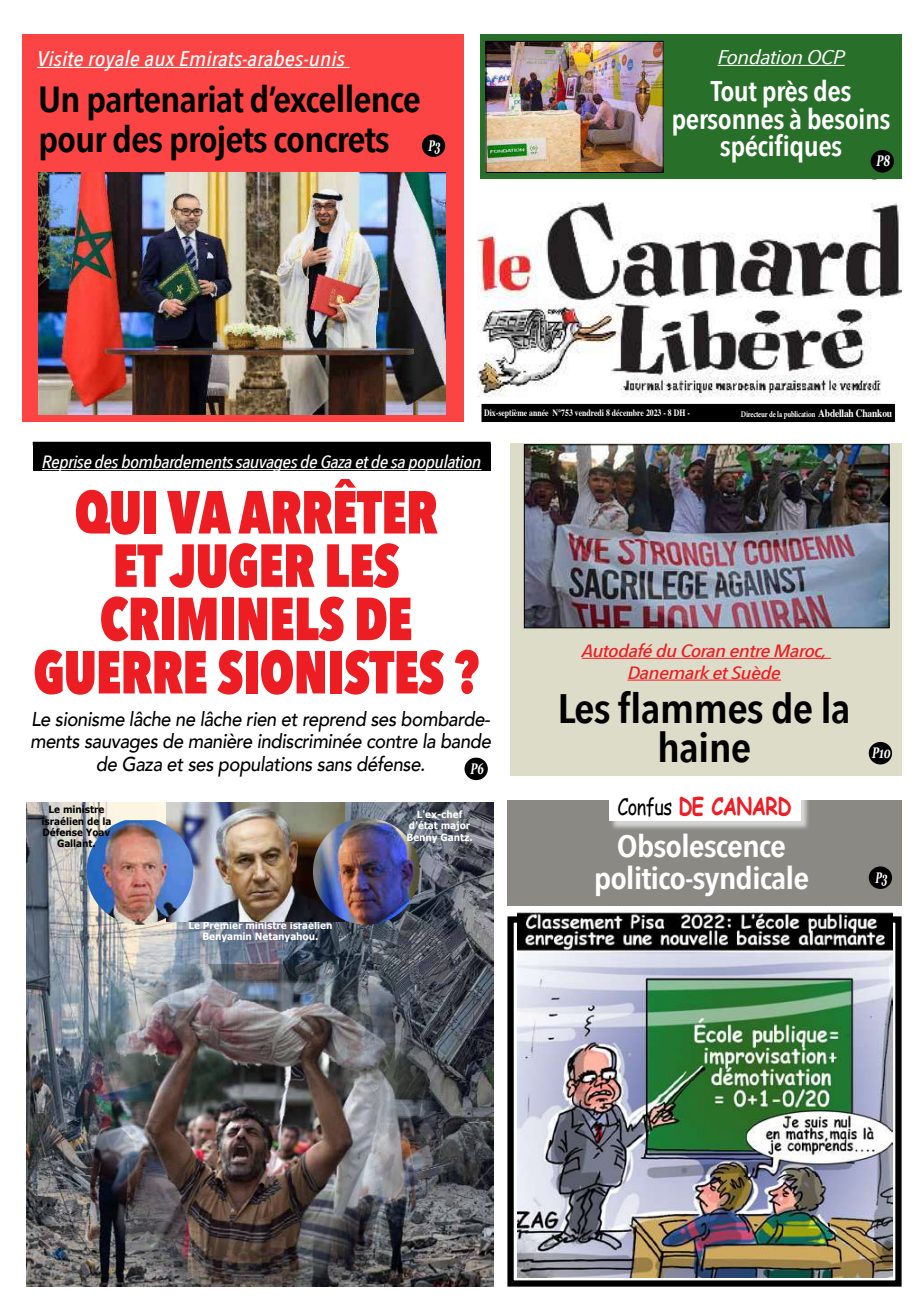
<style>
.page{position:relative;width:922px;height:1312px;background:#fff}
.page>*{position:absolute;margin:0;border:0;box-sizing:border-box;transform-origin:0 0}
.t1{font:800 60px/53.2px "Avenir Next Condensed";letter-spacing:-.01em;color:#ed1d24;text-align:center;scale:.9 1}
.t2{font:600 41px/39.1px "Avenir Next Condensed";letter-spacing:-.02em;color:#000;text-align:center;scale:1.11 1}
.t3{font:600 36.25px/40px "Avenir Next Condensed";letter-spacing:-.03em;color:#000;scale:1.12 1}
.t4{font:600 30.88px/32.2px "Avenir Next Condensed";letter-spacing:-.03em;color:#fff;text-align:center;scale:1.15 1}
.t5{font:600 28.38px/27.5px "Avenir Next Condensed";letter-spacing:-.02em;color:#fff;text-align:center;scale:1.06 1}
.t6{font:700 24px "Comic Sans MS";letter-spacing:-.03em;color:#ed1d24;scale:.81 1}
.t7{font:italic 500 21.25px "Avenir Next Condensed";color:#fff;scale:1.12 1}
.t8{font:italic 500 20px/22.5px "Avenir";letter-spacing:-.02em;color:#000;text-align:center;scale:.92 1}
.t9{font:italic 19.62px "Avenir Next Condensed";letter-spacing:-.03em;color:#fff;scale:1.35 1}
.t10{font:italic 500 17.75px "Avenir Next Condensed";letter-spacing:-.03em;color:#fff;scale:1.13 1}
.t11{font:italic 500 17.75px/21.8px "Avenir Next Condensed";letter-spacing:-.03em;color:#ed1d24;text-align:center;scale:1.33 1}
.t12{font:italic 700 15.25px "Georgia";color:#fff;scale:.64 1}
.t13{font:italic 700 15.25px "Georgia";color:#fff;scale:.59 1}
.t14{font:700 12px "Adobe Arabic";letter-spacing:-.02em;color:#fff;scale:.79 1}
.t15{font:700 10px/11.2px "Verdana";letter-spacing:-.01em;color:#fff;text-align:center;scale:.9 1}
.t16{font:700 10px/11.2px "Verdana";letter-spacing:-.01em;color:#000;text-align:center;scale:.9 1}
.t17{font:700 9.62px "Times";color:#fff;scale:.81 1}
.s1{font-family:"Times";font-size:11.12px}
.s2{font-weight:400;font-size:22.38px;color:#000}
</style>
<div class="page">
<img style="left:477px;top:202px;width:424px;height:195px">
<div style="left:481px;top:403px;width:414px;height:19px;background:#000"></div>
<div style="left:481px;top:403px;width:414px;height:19px;border:1px solid #fff"></div>
<div style="left:22px;top:35px;width:441px;height:387px;background:#fc4444"></div>
<div style="left:507px;top:916px;width:394px;height:370px;border:6px solid #000"></div>
<div style="left:479px;top:35px;width:422px;height:144px;background:#286f29"></div>
<div style="left:870px;top:150px;width:23px;height:22px;background:#000;border-radius:50%"></div>
<div style="left:507px;top:800px;width:394px;height:105px;background:#8a8984"></div>
<div style="left:868px;top:866px;width:23px;height:22px;background:#000;border-radius:50%"></div>
<div style="left:422px;top:134px;width:23px;height:23px;background:#000;border-radius:50%"></div>
<div style="left:609px;top:785px;width:201px;height:45px;background:#fff;opacity:.65"></div>
<div style="left:608px;top:783px;width:192px;height:37px;background:#fff"></div>
<div style="left:509px;top:443px;width:392px;height:332px;background:#dddcc9"></div>
<div style="left:464px;top:757px;width:23px;height:23px;background:#000;border-radius:50%"></div>
<div style="left:868px;top:741px;width:23px;height:23px;background:#000;border-radius:50%"></div>
<img style="left:26px;top:802px;width:467px;height:162px">
<img style="left:38px;top:172px;width:408px;height:243px">
<hr style="left:37px;top:67px;width:312px;height:1px;background:#fff">
<img style="left:487px;top:43px;width:174px;height:127px">
<div style="left:485px;top:41px;width:178px;height:131px;border:1px solid #000"></div>
<hr style="left:581px;top:657px;width:250px;height:1px;background:#ed1d24">
<hr style="left:627px;top:679px;width:153px;height:1px;background:#ed1d24">
<div style="left:33px;top:444px;width:457px;height:27px;background:#000"></div>
<hr style="left:42px;top:469px;width:439px;height:1px;background:#fff">
<img style="left:526px;top:446px;width:360px;height:180px">
<div style="left:524px;top:444px;width:364px;height:184px;border:1px solid #000"></div>
<svg style="left:33px;top:441px;width:457px;height:3px"></svg>
<img style="left:517px;top:910px;width:375px;height:367px">
<img style="left:26px;top:964px;width:467px;height:321px">
<img style="left:167px;top:802px;width:178px;height:119px">
<img style="left:86px;top:820px;width:107px;height:104px">
<img style="left:313px;top:817px;width:106px;height:107px;border-radius:53px">
<hr style="left:717px;top:65px;width:127px;height:1px;background:#fff">
<svg style="left:831px;top:1052px;width:2px;height:10px"></svg>
<p class="t7" style="left:37px;top:46px;width:276px">Visite royale aux Emirats-arabes-unis</p>
<h3 class="t3" style="left:38px;top:78px;width:343px">Un partenariat d’excellence pour des projets concrets</h3>
<p class="t13" style="left:428px;top:134px;width:22px">P3</p>
<p class="t9" style="left:717px;top:45px;width:96px">Fondation OCP</p>
<h3 class="t5" style="left:671px;top:77px;width:208px">Tout près des personnes à besoins spécifiques</h3>
<p class="t12" style="left:868px;top:153px;width:35px">P6P8</p>
<p class="t17" style="left:484px;top:403px;width:255px">Dix-septième année N°753 vendredi 8 décembre 2023 - 8 DH -</p>
<p class="t14" style="left:740px;top:405px;width:193px">Directeur de la publication <span class="s1">Abdellah Chankou</span></p>
<p class="t10" style="left:42px;top:451px;width:390px">Reprise des bombardements sauvages de Gaza et de sa population</p>
<h1 class="t1" style="left:33px;top:485px;width:496px">QUI VA ARRÊTER<br>ET JUGER LES<br>CRIMINELS DE<br>GUERRE SIONISTES ?</h1>
<p class="t8" style="left:30px;top:707px;width:502px">Le sionisme lâche ne lâche rien et reprend ses bombarde&shy;ments sauvages de manière indiscriminée contre la bande de Gaza et ses populations sans défense.</p>
<p class="t12" style="left:470px;top:757px;width:22px">P6</p>
<p class="t16" style="left:42px;top:804px;width:79px">Le ministre israélien de la<br>Défense Yoav<br>Gallant.</p>
<p class="t15" style="left:406px;top:808px;width:75px">L'ex-chef d'état major<br>Benny Gantz.</p>
<p class="t15" style="left:188px;top:919px;width:161px">Le Premier ministre israélien<br>Benyamin Netanyahou.</p>
<p class="t11" style="left:581px;top:639px;width:186px">Autodafé du Coran entre Maroc,<br>Danemark et Suède</p>
<h2 class="t2" style="left:557px;top:687px;width:266px">Les flammes de la haine</h2>
<p class="t6" style="left:617px;top:787px;width:216px"><span class="s2">Confus</span> DE CANARD</p>
<h3 class="t4" style="left:593px;top:828px;width:189px">Obsolescence politico-syndicale</h3>
<p class="t12" style="left:871px;top:741px;width:31px">P10</p>
<p class="t13" style="left:875px;top:865px;width:22px">P3</p>
</div>
